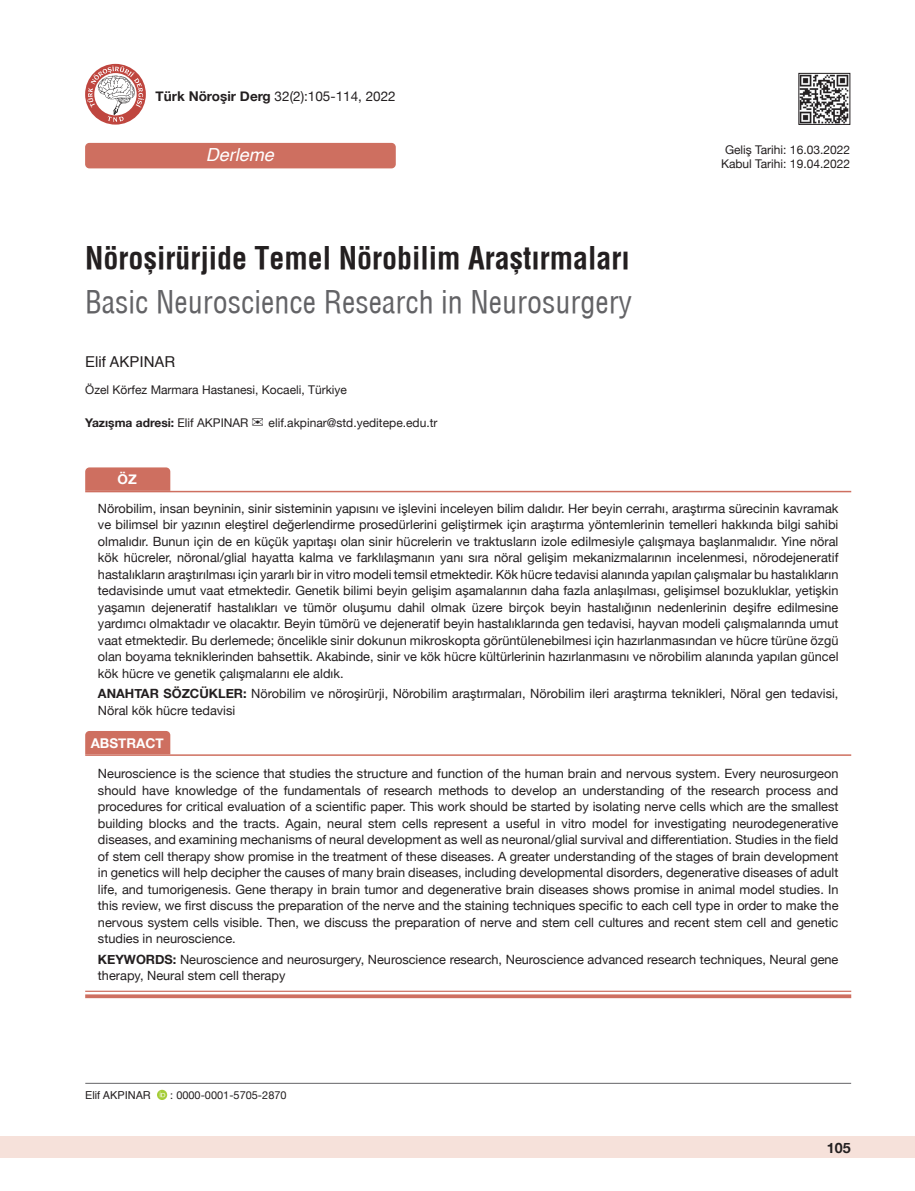
<style>
.page{position:relative;width:915px;height:1191px;background:#fff}
.page>*{position:absolute;margin:0;border:0;box-sizing:border-box;transform-origin:0 0}
.t1{font:700 30px "Helvetica Condens";color:#231f20}
.t2{font:30px "Helvetica Condensed";color:#636366}
.t3{font:italic 18px "Helvetica";color:#fff}
.t4{font:15px "Helvetica";color:#231f20}
.t5{font:700 14.25px "Helvetica Neue";color:#231f20}
.t6{font:13.5px "Helvetica Neue";color:#231f20}
.t7{font:700 13.5px "Helvetica Neue";color:#fff}
.t8{font:12.75px/16.5px "Helvetica Neue";color:#231f20;text-align:justify}
.t9{font:12px/14.4px "Helvetica Neue";color:#231f20;text-align:center}
.t10{font:700 12px "Helvetica Neue";color:#231f20}
.t11{font:10.95px "Helvetica Neue";color:#231f20}
.t12{font:10.95px "Helvetica";color:#231f20}
.s1{font-weight:700}
.s2{font-weight:400}
</style>
<div class="page">
<div style="left:0;top:1136px;width:914px;height:22px;background:#f6e1da"></div>
<hr style="left:85px;top:1083px;width:765px;height:1px;background:#636366">
<svg style="left:157px;top:1089px;width:10px;height:11px"></svg>
<svg style="left:160px;top:1091px;width:5px;height:6px"></svg>
<img style="left:800px;top:75px;width:47px;height:48px">
<div style="left:798px;top:73px;width:51px;height:52px;border:1px solid #231f20"></div>
<div style="left:85px;top:143px;width:310px;height:25px;background:#ce6f60;border-radius:4px"></div>
<svg style="left:85px;top:64px;width:61px;height:61px"></svg>
<svg style="left:87px;top:66px;width:57px;height:56px"></svg>
<div style="left:85px;top:731px;width:85px;height:23px;background:#ce6f60"></div>
<hr style="left:85px;top:754px;width:765px;height:2px;background:#ce6f60">
<hr style="left:85px;top:990px;width:765px;height:2px;background:#ce6f60">
<svg style="left:85px;top:994px;width:765px;height:4px;fill:#ce6f60"></svg>
<svg style="left:85px;top:467px;width:85px;height:24px"></svg>
<hr style="left:85px;top:491px;width:765px;height:1px;background:#ce6f60">
<p class="t6" style="left:156px;top:86px;width:241px"><span class="s1">Türk Nöroşir Derg</span> 32(2):105-114, 2022</p>
<h2 class="t3" style="left:206px;top:140px;width:70px">Derleme</h2>
<p class="t9" style="left:720px;top:143px;width:130px">Geliş Tarihi: 16.03.2022<br>Kabul Tarihi: 19.04.2022</p>
<h1 class="t1" style="left:85px;top:240px;width:546px">Nöroşirürjide Temel Nörobilim Araştırmaları</h1>
<h1 class="t2" style="left:85px;top:283px;width:548px">Basic Neuroscience Research in Neurosurgery</h1>
<p class="t4" style="left:85px;top:350px;width:92px">Elif AKPINAR</p>
<p class="t9" style="left:85px;top:383px;width:263px">Özel Körfez Marmara Hastanesi, Kocaeli, Türkiye</p>
<p class="t10" style="left:85px;top:413px;width:165px">Yazışma adresi: <span class="s2">Elif AKPINAR</span></p>
<p class="t9" style="left:268px;top:416px;width:170px">elif.akpinar@std.yeditepe.edu.tr</p>
<p class="t7" style="left:118px;top:469px;width:21px">ÖZ</p>
<p class="t8" style="left:98px;top:500px;width:741px">Nörobilim, insan beyninin, sinir sisteminin yapısını ve işlevini inceleyen bilim dalıdır. Her beyin cerrahı, araştırma sürecinin kavramak ve bilimsel bir yazının eleştirel değerlendirme prosedürlerini geliştirmek için araştırma yöntemlerinin temelleri hakkında bilgi sahibi olmalıdır. Bunun için de en küçük yapıtaşı olan sinir hücrelerin ve traktusların izole edilmesiyle çalışmaya başlanmalıdır. Yine nöral kök hücreler, nöronal/glial hayatta kalma ve farklılaşmanın yanı sıra nöral gelişim mekanizmalarının incelenmesi, nörodejeneratif hastalıkların araştırılması için yararlı bir in vitro modeli temsil etmektedir. Kök hücre tedavisi alanında yapılan çalışmalar bu hastalıkların tedavisinde umut vaat etmektedir. Genetik bilimi beyin gelişim aşamalarının daha fazla anlaşılması, gelişimsel bozukluklar, yetişkin yaşamın dejeneratif hastalıkları ve tümör oluşumu dahil olmak üzere birçok beyin hastalığının nedenlerinin deşifre edilmesine yardımcı olmaktadır ve olacaktır. Beyin tümörü ve dejeneratif beyin hastalıklarında gen tedavisi, hayvan modeli çalışmalarında umut vaat etmektedir. Bu derlemede; öncelikle sinir dokunun mikroskopta görüntülenebilmesi için hazırlanmasından ve hücre türüne özgü olan boyama tekniklerinden bahsettik. Akabinde, sinir ve kök hücre kültürlerinin hazırlanmasını ve nörobilim alanında yapılan güncel kök hücre ve genetik çalışmalarını ele aldık.</p>
<p class="t8" style="left:98px;top:686px;width:741px"><span class="s1">ANAHTAR SÖZCÜKLER:</span> Nörobilim ve nöroşirürji, Nörobilim araştırmaları, Nörobilim ileri araştırma teknikleri, Nöral gen tedavisi,<br>Nöral kök hücre tedavisi</p>
<p class="t7" style="left:91px;top:732px;width:75px">ABSTRACT</p>
<p class="t8" style="left:98px;top:766px;width:741px">Neuroscience is the science that studies the structure and function of the human brain and nervous system. Every neurosurgeon should have knowledge of the fundamentals of research methods to develop an understanding of the research process and procedures for critical evaluation of a scientific paper. This work should be started by isolating nerve cells which are the smallest building blocks and the tracts. Again, neural stem cells represent a useful in vitro model for investigating neurodegenerative diseases, and examining mechanisms of neural development as well as neuronal/glial survival and differentiation. Studies in the field of stem cell therapy show promise in the treatment of these diseases. A greater understanding of the stages of brain development in genetics will help decipher the causes of many brain diseases, including developmental disorders, degenerative diseases of adult life, and tumorigenesis. Gene therapy in brain tumor and degenerative brain diseases shows promise in animal model studies. In this review, we first discuss the preparation of the nerve and the staining techniques specific to each cell type in order to make the nervous system cells visible. Then, we discuss the preparation of nerve and stem cell cultures and recent stem cell and genetic studies in neuroscience.</p>
<p class="t8" style="left:98px;top:952px;width:741px"><span class="s1">KEYWORDS:</span> Neuroscience and neurosurgery, Neuroscience research, Neuroscience advanced research techniques, Neural gene therapy, Neural stem cell therapy</p>
<p class="t12" style="left:85px;top:1087px;width:67px">Elif AKPINAR</p>
<p class="t11" style="left:170px;top:1087px;width:118px">: 0000-0001-5705-2870</p>
<p class="t5" style="left:826px;top:1137px;width:25px">105</p>
</div>
